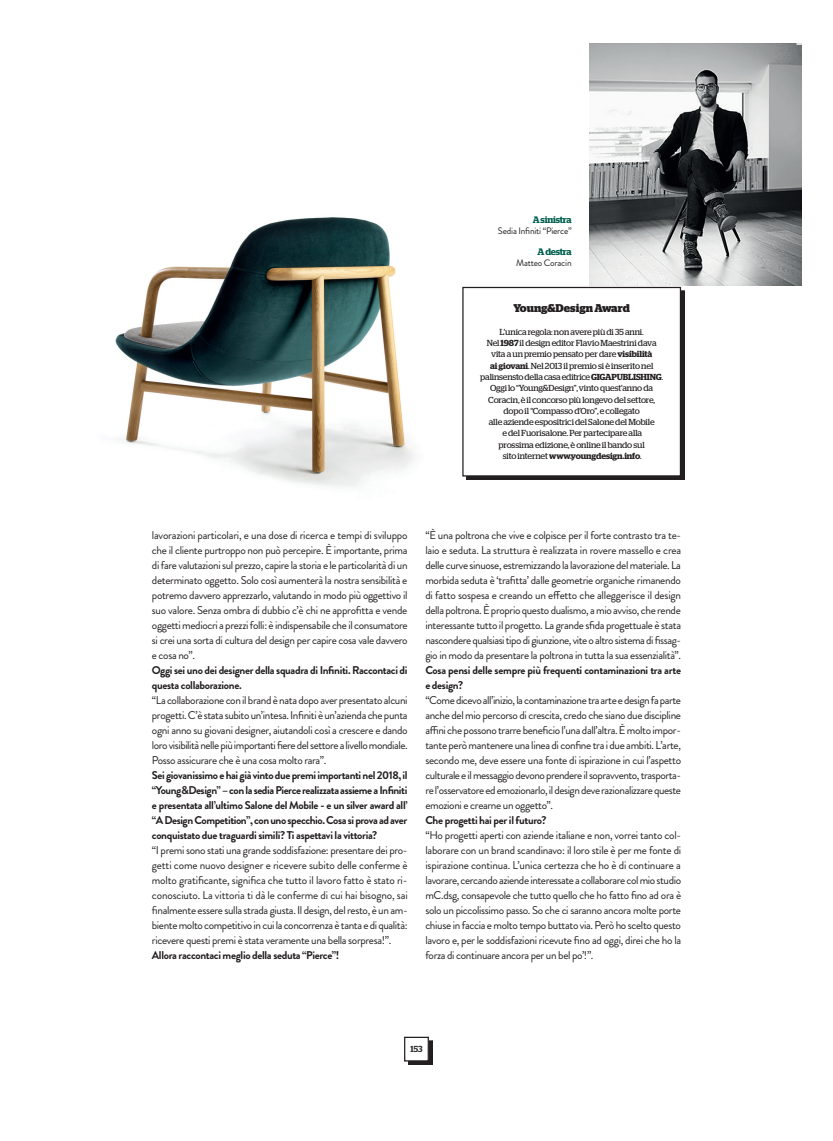
<style>
.page{position:relative;width:833px;height:1141px;background:#fff}
.page>*{position:absolute;margin:0;border:0;box-sizing:border-box;transform-origin:0 0}
.t1{font:11.25px/15px "Brandon Grotesque";letter-spacing:-.03em;color:#231f20;text-align:justify}
.t2{font:700 11.25px/15px "Brandon Grotesque";letter-spacing:-.03em;color:#231f20}
.t3{font:700 11.25px "Stag";letter-spacing:-.005em;color:#231f20}
.t4{font:9.38px "Brandon Grotesque";letter-spacing:-.02em;color:#231f20}
.t5{font:600 9.38px "Stag";letter-spacing:-.02em;color:#005f4f}
.t6{font:8.75px/11.2px "Stag";letter-spacing:-.015em;color:#231f20;text-align:center}
.t7{font:500 8.75px "Stag";color:#231f20}
.s1{font-weight:600}
</style>
<div class="page">
<img style="left:115px;top:217px;width:300px;height:270px">
<img style="left:589px;top:44px;width:212px;height:241px">
<div style="left:465px;top:290px;width:219px;height:190px;background:#231f20"></div>
<div style="left:462px;top:287px;width:218px;height:189px;background:#fff"></div>
<div style="left:407px;top:1040px;width:25px;height:24px;background:linear-gradient(to bottom,#231f20,#231f20)"></div>
<div style="left:404px;top:1037px;width:24px;height:23px;background:#fff"></div>
<div style="left:404px;top:1036px;width:24px;height:25px;border:1px solid #231f20"></div>
<svg style="left:796px;top:43px;width:6px;height:2px"></svg>
<div style="left:409px;top:20px;width:14px;height:14px;border:2px solid #fff;border-radius:50%"></div>
<div style="left:409px;top:1106px;width:14px;height:14px;border:2px solid #fff;border-radius:50%"></div>
<div style="left:20px;top:563px;width:14px;height:14px;border:2px solid #fff;border-radius:50%"></div>
<p class="t5" style="left:532px;top:215px;width:40px">A sinistra</p>
<p class="t4" style="left:497px;top:224px;width:75px">Sedia Infiniti “Pierce”</p>
<p class="t5" style="left:537px;top:246px;width:36px">A destra</p>
<p class="t4" style="left:516px;top:256px;width:57px">Matteo Coracin</p>
<p class="t3" style="left:513px;top:302px;width:118px">Young&amp;Design Award</p>
<p class="t6" style="left:480px;top:326px;width:184px">L’unica regola: non avere più di 35 anni.<br>Nel <span class="s1">1987</span> il design editor Flavio Maestrini dava vita a un premio pensato per dare <span class="s1">visibilità<br>ai giovani</span>. Nel 2013 il premio si è inserito nel palinsensto della casa editrice <span class="s1">GIGAPUBLISHING</span>.<br>Oggi lo “Young&amp;Design”, vinto quest’anno da Coracin, è il concorso più longevo del settore, dopo il “Compasso d’Oro”, e collegato<br>alle aziende espositrici del Salone del Mobile<br>e del Fuorisalone. Per partecipare alla<br>prossima edizione, è online il bando sul<br>sito internet <span class="s1">www.youngdesign.info</span>.</p>
<p class="t1" style="left:152px;top:528px;width:257px">lavorazioni particolari, e una dose di ricerca e tempi di sviluppo che il cliente purtroppo non può percepire. È importante, prima di fare valutazioni sul prezzo, capire la storia e le particolarità di un determinato oggetto. Solo così aumenterà la nostra sensibilità e potremo davvero apprezzarlo, valutando in modo più oggettivo il suo valore. Senza ombra di dubbio c’è chi ne approfitta e vende oggetti mediocri a prezzi folli: è indispensabile che il consumatore si crei una sorta di cultura del design per capire cosa vale davvero e cosa no”.</p>
<p class="t2" style="left:152px;top:663px;width:257px">Oggi sei uno dei designer della squadra di Infiniti. Raccontaci di questa collaborazione.</p>
<p class="t1" style="left:152px;top:693px;width:257px">“La collaborazione con il brand è nata dopo aver presentato alcuni progetti. C’è stata subito un’intesa. Infiniti è un’azienda che punta ogni anno su giovani designer, aiutandoli così a crescere e dando loro visibilità nelle più importanti fiere del settore a livello mondiale.<br>Posso assicurare che è una cosa molto rara”.</p>
<p class="t2" style="left:152px;top:768px;width:257px;text-align:justify">Sei giovanissimo e hai già vinto due premi importanti nel 2018, il “Young&amp;Design” – con la sedia Pierce realizzata assieme a Infiniti e presentata all’ultimo Salone del Mobile - e un silver award all’ “A Design Competition”, con uno specchio. Cosa si prova ad aver conquistato due traguardi simili? Ti aspettavi la vittoria?</p>
<p class="t1" style="left:152px;top:843px;width:257px">“I premi sono stati una grande soddisfazione: presentare dei pro&shy;getti come nuovo designer e ricevere subito delle conferme è molto gratificante, significa che tutto il lavoro fatto è stato ri&shy;conosciuto. La vittoria ti dà le conferme di cui hai bisogno, sai finalmente essere sulla strada giusta. Il design, del resto, è un am&shy;biente molto competitivo in cui la concorrenza è tanta e di qualità: ricevere questi premi è stata veramente una bella sorpresa!”.</p>
<p class="t2" style="left:152px;top:948px;width:189px">Allora raccontaci meglio della seduta “Pierce”!</p>
<p class="t1" style="left:425px;top:528px;width:257px">“È una poltrona che vive e colpisce per il forte contrasto tra te&shy;laio e seduta. La struttura è realizzata in rovere massello e crea delle curve sinuose, estremizzando la lavorazione del materiale. La morbida seduta è ‘trafitta’ dalle geometrie organiche rimanendo di fatto sospesa e creando un effetto che alleggerisce il design della poltrona. È proprio questo dualismo, a mio avviso, che rende interessante tutto il progetto. La grande sfida progettuale è stata nascondere qualsiasi tipo di giunzione, vite o altro sistema di fissag&shy;gio in modo da presentare la poltrona in tutta la sua essenzialità”.</p>
<p class="t2" style="left:425px;top:663px;width:257px">Cosa pensi delle sempre più frequenti contaminazioni tra arte e design?</p>
<p class="t1" style="left:425px;top:693px;width:257px">“Come dicevo all’inizio, la contaminazione tra arte e design fa parte anche del mio percorso di crescita, credo che siano due discipline affini che possono trarre beneficio l’una dall’altra. È molto impor&shy;tante però mantenere una linea di confine tra i due ambiti. L’arte, secondo me, deve essere una fonte di ispirazione in cui l’aspetto culturale e il messaggio devono prendere il sopravvento, trasporta&shy;re l’osservatore ed emozionarlo, il design deve razionalizzare queste emozioni e crearne un oggetto”.</p>
<p class="t2" style="left:425px;top:813px;width:123px">Che progetti hai per il futuro?</p>
<p class="t1" style="left:425px;top:828px;width:257px">“Ho progetti aperti con aziende italiane e non, vorrei tanto col&shy;laborare con un brand scandinavo: il loro stile è per me fonte di ispirazione continua. L’unica certezza che ho è di continuare a lavorare, cercando aziende interessate a collaborare col mio studio mC.dsg, consapevole che tutto quello che ho fatto fino ad ora è solo un piccolissimo passo. So che ci saranno ancora molte porte chiuse in faccia e molto tempo buttato via. Però ho scelto questo lavoro e, per le soddisfazioni ricevute fino ad oggi, direi che ho la forza di continuare ancora per un bel po’!”.</p>
<p class="t7" style="left:410px;top:1043px;width:14px">153</p>
</div>
